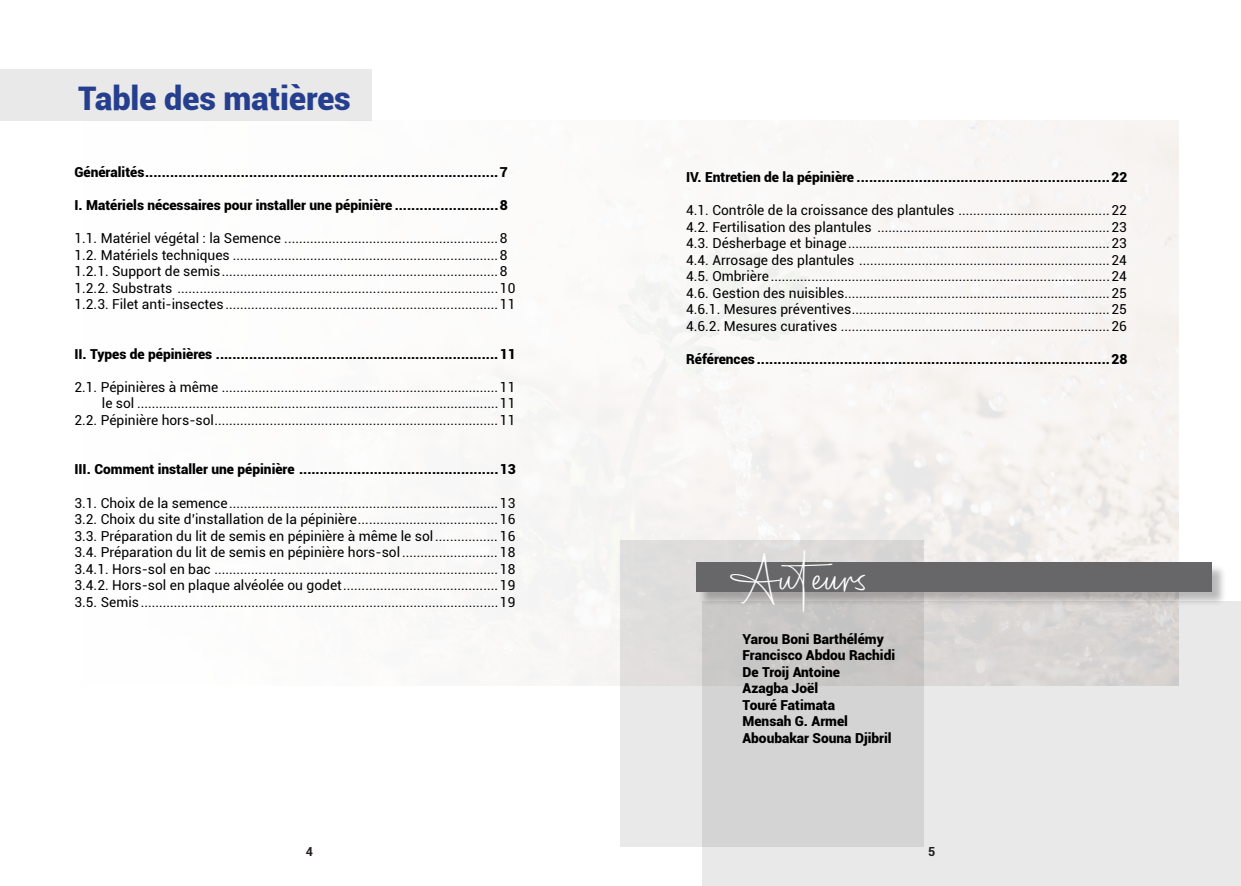
<style>
.page{position:relative;width:1241px;height:886px;background:#fff}
.page>*{position:absolute;margin:0;border:0;box-sizing:border-box;transform-origin:0 0}
.Sous_titre{font:900 32.5px "Roboto";color:#253f8e}
.Bold{font:32.5px "Brigetha Signature";color:#fff}
.t1{font:13.75px "Roboto";color:#000}
.Tabulation_Sous_titr{font:900 13.75px/16.5px "Roboto";color:#000}
.t2{font:700 12.5px "Roboto";color:#231f20}
</style>
<div class="page">
<div style="left:0;top:69px;width:371px;height:51px;background:#e9e9e9"></div>
<svg style="left:702px;top:602px;width:538px;height:284px;background:#e5e4e4"></svg>
<svg style="left:620px;top:540px;width:303px;height:307px;background:#d7d6d5"></svg>
<div style="left:698px;top:564px;width:528px;height:43px;background:#231f20;opacity:.31"></div>
<div style="left:696px;top:562px;width:515px;height:29px;background:#67676a"></div>
<p class="Sous_titre" style="left:78px;top:76px;width:274px">Table des matières</p>
<p class="Tabulation_Sous_titr" style="left:74px;top:164px;width:435px">Généralités.....................................................................................7</p>
<p class="Tabulation_Sous_titr" style="left:74px;top:197px;width:435px">I. Matériels nécessaires pour installer une pépinière .........................8</p>
<p class="t1" style="left:74px;top:229px;width:434px">1.1. Matériel végétal : la Semence ..........................................................8</p>
<p class="t1" style="left:74px;top:245px;width:434px">1.2. Matériels techniques ........................................................................8</p>
<p class="t1" style="left:74px;top:262px;width:434px">1.2.1. Support de semis...........................................................................8</p>
<p class="t1" style="left:74px;top:278px;width:442px">1.2.2. Substrats .......................................................................................10</p>
<p class="t1" style="left:74px;top:295px;width:442px">1.2.3. Filet anti-insectes ..........................................................................11</p>
<p class="Tabulation_Sous_titr" style="left:74px;top:345px;width:443px">II. Types de pépinières ....................................................................11</p>
<p class="t1" style="left:74px;top:377px;width:442px">2.1. Pépinières à même ...........................................................................11</p>
<p class="t1" style="left:102px;top:394px;width:415px">le sol ..................................................................................................11</p>
<p class="t1" style="left:74px;top:410px;width:442px">2.2. Pépinière hors-sol.............................................................................11</p>
<p class="Tabulation_Sous_titr" style="left:74px;top:461px;width:443px">III. Comment installer une pépinière ................................................13</p>
<p class="t1" style="left:74px;top:493px;width:442px">3.1. Choix de la semence.........................................................................13</p>
<p class="t1" style="left:74px;top:509px;width:442px">3.2. Choix du site d’installation de la pépinière......................................16</p>
<p class="t1" style="left:74px;top:526px;width:442px">3.3. Préparation du lit de semis en pépinière à même le sol ................. 16</p>
<p class="t1" style="left:74px;top:542px;width:442px">3.4. Préparation du lit de semis en pépinière hors-sol .......................... 18</p>
<p class="t1" style="left:74px;top:559px;width:442px">3.4.1. Hors-sol en bac .............................................................................18</p>
<p class="t1" style="left:74px;top:575px;width:442px">3.4.2. Hors-sol en plaque alvéolée ou godet..........................................19</p>
<p class="t1" style="left:74px;top:592px;width:442px">3.5. Semis.................................................................................................19</p>
<p class="Tabulation_Sous_titr" style="left:686px;top:168px;width:443px">IV. Entretien de la pépinière .............................................................22</p>
<p class="t1" style="left:686px;top:201px;width:442px">4.1. Contrôle de la croissance des plantules .........................................22</p>
<p class="t1" style="left:686px;top:217px;width:442px">4.2. Fertilisation des plantules ...............................................................23</p>
<p class="t1" style="left:686px;top:234px;width:442px">4.3. Désherbage et binage.......................................................................23</p>
<p class="t1" style="left:686px;top:250px;width:442px">4.4. Arrosage des plantules ....................................................................24</p>
<p class="t1" style="left:686px;top:267px;width:442px">4.5. Ombrière ............................................................................................24</p>
<p class="t1" style="left:686px;top:283px;width:442px">4.6. Gestion des nuisibles........................................................................25</p>
<p class="t1" style="left:686px;top:300px;width:442px">4.6.1. Mesures préventives......................................................................25</p>
<p class="t1" style="left:686px;top:316px;width:442px">4.6.2. Mesures curatives .........................................................................26</p>
<p class="Tabulation_Sous_titr" style="left:686px;top:350px;width:443px">Références .....................................................................................28</p>
<p class="Bold" style="left:727px;top:559px;width:142px">Auteurs</p>
<p class="Tabulation_Sous_titr" style="left:742px;top:630px;width:154px">Yarou Boni Barthélémy<br>Francisco Abdou Rachidi</p>
<p class="Tabulation_Sous_titr" style="left:742px;top:663px;width:99px">De Troij Antoine</p>
<p class="Tabulation_Sous_titr" style="left:742px;top:679px;width:77px">Azagba Joël</p>
<p class="Tabulation_Sous_titr" style="left:742px;top:696px;width:94px">Touré Fatimata</p>
<p class="Tabulation_Sous_titr" style="left:742px;top:712px;width:107px">Mensah G. Armel</p>
<p class="Tabulation_Sous_titr" style="left:742px;top:729px;width:151px">Aboubakar Souna Djibril</p>
<p class="t2" style="left:306px;top:843px;width:9px">4</p>
<p class="t2" style="left:928px;top:843px;width:9px">5</p>
</div>
